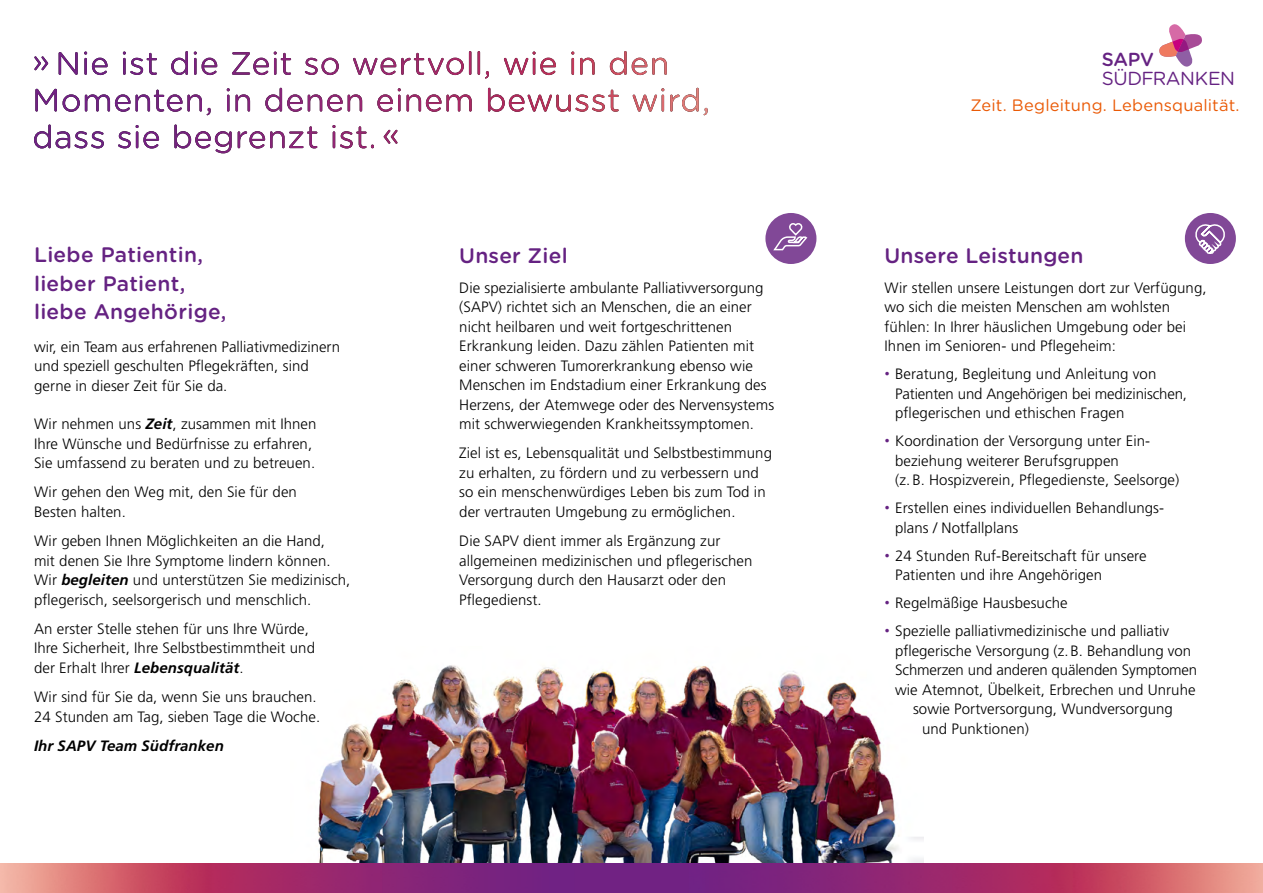
<style>
.page{position:relative;width:1263px;height:893px;background:#fff}
.page>*{position:absolute;margin:0;border:0;box-sizing:border-box;transform-origin:0 0}
.t1{font:500 21px/28.5px "Gotham Rounded";letter-spacing:.015em;color:#652282}
.t2{font:18.9px "Gotham Rounded";letter-spacing:-.02em;color:#652282}
.t3{font:500 18.9px "Gotham Rounded";color:#652282}
.t4{font:16.5px "Gotham Rounded";letter-spacing:.01em;color:#ea5a06}
.t5{font:300 15px/19.5px "Frutiger LT Std";letter-spacing:.005em;color:#000}
.t6{font:italic 700 15px "Frutiger LT Std";letter-spacing:.005em;color:#000}
.s1{font-weight:700;font-style:italic}
</style>
<div class="page">
<img style="left:318px;top:665px;width:605px;height:198px">
<svg style="left:1159px;top:24px;width:43px;height:43px"></svg>
<div style="left:765px;top:213px;width:51px;height:51px;background:#814897;border-radius:50%"></div>
<svg style="left:773px;top:223px;width:35px;height:28px"></svg>
<img style="left:0;top:863px;width:1263px;height:30px">
<svg style="left:215px;top:149px;width:16px;height:4px"></svg>
<img style="left:34px;top:125px;width:363px;height:24px">
<img style="left:35px;top:88px;width:664px;height:24px">
<svg style="left:34px;top:52px;width:633px;height:27px"></svg>
<img style="left:59px;top:51px;width:568px;height:24px">
<div style="left:1185px;top:213px;width:51px;height:51px;background:#814897;border-radius:50%"></div>
<svg style="left:1195px;top:224px;width:30px;height:30px"></svg>
<h1 class="t1" style="left:34px;top:240px;width:194px">Liebe Patientin, lieber Patient, liebe Angehörige,</h1>
<p class="t5" style="left:34px;top:337px;width:308px">wir, ein Team aus erfahrenen Palliativmedizinern und speziell geschulten Pflegekräften, sind gerne in dieser Zeit für Sie da.</p>
<p class="t5" style="left:34px;top:414px;width:284px">Wir nehmen uns <span class="s1">Zeit</span>, zusammen mit Ihnen<br>Ihre Wünsche und Bedürfnisse zu erfahren,<br>Sie umfassend zu beraten und zu betreuen.</p>
<p class="t5" style="left:34px;top:483px;width:264px">Wir gehen den Weg mit, den Sie für den<br>Besten halten.</p>
<p class="t5" style="left:34px;top:531px;width:318px">Wir geben Ihnen Möglichkeiten an die Hand,<br>mit denen Sie Ihre Symptome lindern können.<br>Wir <span class="s1">begleiten</span> und unterstützen Sie medizinisch, pflegerisch, seelsorgerisch und menschlich.</p>
<p class="t5" style="left:34px;top:619px;width:283px">An erster Stelle stehen für uns Ihre Würde,<br>Ihre Sicherheit, Ihre Selbstbestimmtheit und der Erhalt Ihrer <span class="s1">Lebensqualität</span>.</p>
<p class="t5" style="left:34px;top:687px;width:288px">Wir sind für Sie da, wenn Sie uns brauchen.<br>24 Stunden am Tag, sieben Tage die Woche.</p>
<p class="t6" style="left:34px;top:737px;width:191px">Ihr SAPV Team Südfranken</p>
<h1 class="t1" style="left:459px;top:241px;width:110px">Unser Ziel</h1>
<p class="t5" style="left:459px;top:278px;width:316px">Die spezialisierte ambulante Palliativversorgung (SAPV) richtet sich an Menschen, die an einer nicht heilbaren und weit fortgeschrittenen Erkrankung leiden. Dazu zählen Patienten mit einer schweren Tumorerkrankung ebenso wie Menschen im Endstadium einer Erkrankung des Herzens, der Atemwege oder des Nervensystems mit schwerwiegenden Krankheitssymptomen.</p>
<p class="t5" style="left:459px;top:444px;width:314px">Ziel ist es, Lebensqualität und Selbstbestimmung zu erhalten, zu fördern und zu verbessern und so ein menschenwürdiges Leben bis zum Tod in der vertrauten Umgebung zu ermöglichen.</p>
<p class="t5" style="left:459px;top:531px;width:295px">Die SAPV dient immer als Ergänzung zur allgemeinen medizinischen und pflegerischen Versorgung durch den Hausarzt oder den Pflegedienst.</p>
<p class="t3" style="left:1102px;top:46px;width:54px">SAPV</p>
<p class="t2" style="left:1102px;top:66px;width:135px">SÜDFRANKEN</p>
<p class="t4" style="left:970px;top:94px;width:271px">Zeit. Begleitung. Lebensqualität.</p>
<h1 class="t1" style="left:884px;top:241px;width:201px">Unsere Leistungen</h1>
<p class="t5" style="left:884px;top:278px;width:324px">Wir stellen unsere Leistungen dort zur Verfügung, wo sich die meisten Menschen am wohlsten fühlen: In Ihrer häuslichen Umgebung oder bei Ihnen im Senioren- und Pflegeheim:</p>
<p class="t5" style="left:895px;top:364px;width:293px">Beratung, Begleitung und Anleitung von<br>Patienten und Angehörigen bei medizinischen, pflegerischen und ethischen Fragen</p>
<p class="t5" style="left:895px;top:431px;width:286px">Koordination der Versorgung unter Ein&shy;beziehung weiterer Berufsgruppen<br>(z.B. Hospizverein, Pflegedienste, Seelsorge)</p>
<p class="t5" style="left:895px;top:498px;width:270px">Erstellen eines individuellen Behandlungs&shy;plans / Notfallplans</p>
<p class="t5" style="left:895px;top:546px;width:253px">24 Stunden Ruf-Bereitschaft für unsere<br>Patienten und ihre Angehörigen</p>
<p class="t5" style="left:895px;top:589px;width:276px;line-height:28px">Regelmäßige Hausbesuche<br>Spezielle palliativmedizinische und palliativ</p>
<p class="t5" style="left:895px;top:641px;width:298px">pflegerische Versorgung (z.B. Behandlung von</p>
<p class="t5" style="left:895px;top:660px;width:304px">Schmerzen und anderen quälenden Symptomen</p>
<p class="t5" style="left:895px;top:680px;width:302px">wie Atemnot, Übelkeit, Erbrechen und Unruhe</p>
<p class="t5" style="left:913px;top:699px;width:261px">sowie Portversorgung, Wundversorgung</p>
<p class="t5" style="left:922px;top:719px;width:108px">und Punktionen)</p>
</div>
